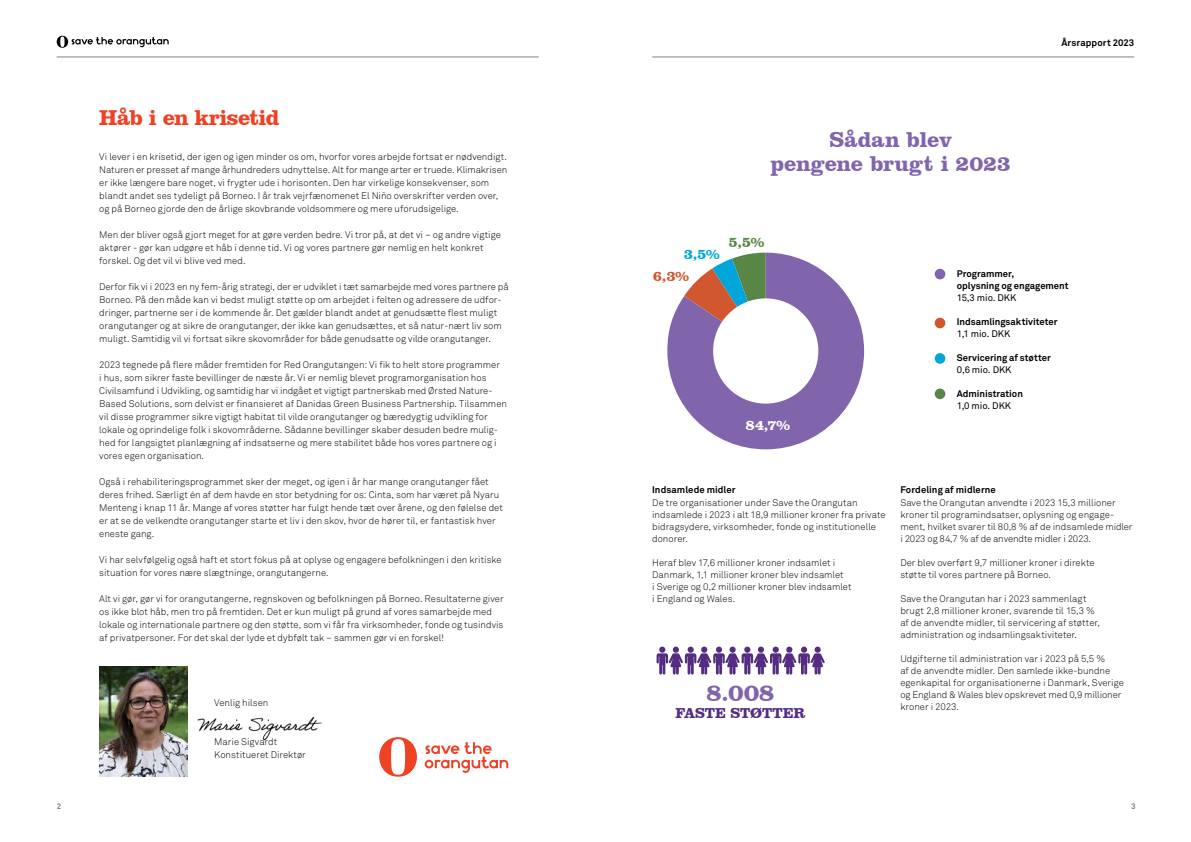
<style>
.page{position:relative;width:1191px;height:842px;background:#fff}
.page>*{position:absolute;margin:0;border:0;box-sizing:border-box;transform-origin:0 0}
.t1{font:700 24.7px "Clarendon BT";color:#8065ac}
.t2{font:700 22px/24px "Clarendon BT";letter-spacing:-.005em;color:#8065ac;text-align:center}
.t3{font:700 22px "Clarendon BT";letter-spacing:-.04em;color:#ef4123}
.t4{font:700 14.7px "Clarendon BT";letter-spacing:-.005em;color:#542c82}
.t5{font:700 14.7px "Clarendon BT";color:#fff}
.t6{font:700 14.7px "Clarendon BT";color:#d1572f}
.t7{font:700 14.7px "Clarendon BT";color:#00a5dc}
.t8{font:700 14.7px "Clarendon BT";color:#598546}
.t9{font:300 9.5px/13px "Akkurat";color:#000}
.t10{font:700 9.5px/12px "Akkurat";color:#000}
.t11{font:9.5px "Akkurat";letter-spacing:-.01em;color:#000}
.t12{font:700 8px "Akkurat";color:#808284}
</style>
<div class="page">
<hr style="left:652px;top:57px;width:482px;height:1px;background:#808284">
<hr style="left:57px;top:57px;width:482px;height:1px;background:#808284">
<svg style="left:57px;top:36px;width:112px;height:12px"></svg>
<svg style="left:379px;top:737px;width:38px;height:40px"></svg>
<svg style="left:425px;top:742px;width:83px;height:31px"></svg>
<div style="left:934px;top:269px;width:11px;height:10px;background:#8065ac;border-radius:50%"></div>
<div style="left:934px;top:318px;width:11px;height:10px;background:#d1572f;border-radius:50%"></div>
<div style="left:934px;top:353px;width:11px;height:11px;background:#00a5dc;border-radius:50%"></div>
<div style="left:934px;top:389px;width:11px;height:10px;background:#598546;border-radius:50%"></div>
<svg style="left:667px;top:253px;width:197px;height:196px"></svg>
<div style="left:713px;top:298px;width:105px;height:106px;background:#fff;border-radius:50%"></div>
<svg style="left:656px;top:647px;width:169px;height:27px"></svg>
<img style="left:99px;top:666px;width:88px;height:110px">
<img style="left:197px;top:716px;width:125px;height:25px">
<h2 class="t3" style="left:99px;top:104px;width:181px">Håb i en krisetid</h2>
<p class="t9" style="left:99px;top:151px;width:409px">Vi lever i en krisetid, der igen og igen minder os om, hvorfor vores arbejde fortsat er nødvendigt.<br>Naturen er presset af mange århundreders udnyttelse. Alt for mange arter er truede. Klimakrisen er ikke længere bare noget, vi frygter ude i horisonten. Den har virkelige konsekvenser, som blandt andet ses tydeligt på Borneo. I år trak vejrfænomenet El Niño overskrifter verden over, og på Borneo gjorde den de årlige skovbrande voldsommere og mere uforudsigelige.</p>
<p class="t9" style="left:99px;top:229px;width:403px">Men der bliver også gjort meget for at gøre verden bedre. Vi tror på, at det vi – og andre vigtige aktører - gør kan udgøre et håb i denne tid. Vi og vores partnere gør nemlig en helt konkret forskel. Og det vil vi blive ved med.</p>
<p class="t9" style="left:99px;top:281px;width:411px">Derfor fik vi i 2023 en ny fem-årig strategi, der er udviklet i tæt samarbejde med vores partnere på Borneo. På den måde kan vi bedst muligt støtte op om arbejdet i felten og adressere de udfor&shy;dringer, partnerne ser i de kommende år. Det gælder blandt andet at genudsætte flest muligt orangutanger og at sikre de orangutanger, der ikke kan genudsættes, et så natur-nært liv som muligt. Samtidig vil vi fortsat sikre skovområder for både genudsatte og vilde orangutanger.</p>
<p class="t9" style="left:99px;top:359px;width:409px">2023 tegnede på flere måder fremtiden for Red Orangutangen: Vi fik to helt store programmer<br>i hus, som sikrer faste bevillinger de næste år. Vi er nemlig blevet programorganisation hos Civilsamfund i Udvikling, og samtidig har vi indgået et vigtigt partnerskab med Ørsted Nature-Based Solutions, som delvist er finansieret af Danidas Green Business Partnership. Tilsammen vil disse programmer sikre vigtigt habitat til vilde orangutanger og bæredygtig udvikling for lokale og oprindelige folk i skovområderne. Sådanne bevillinger skaber desuden bedre mulig&shy;hed for langsigtet planlægning af indsatserne og mere stabilitet både hos vores partnere og i vores egen organisation.</p>
<p class="t9" style="left:99px;top:476px;width:405px">Også i rehabiliteringsprogrammet sker der meget, og igen i år har mange orangutanger fået deres frihed. Særligt én af dem havde en stor betydning for os: Cinta, som har været på Nyaru Menteng i knap 11 år. Mange af vores støtter har fulgt hende tæt over årene, og den følelse det er at se de velkendte orangutanger starte et liv i den skov, hvor de hører til, er fantastisk hver eneste gang.</p>
<p class="t9" style="left:99px;top:554px;width:404px">Vi har selvfølgelig også haft et stort fokus på at oplyse og engagere befolkningen i den kritiske situation for vores nære slægtninge, orangutangerne.</p>
<p class="t9" style="left:99px;top:593px;width:406px">Alt vi gør, gør vi for orangutangerne, regnskoven og befolkningen på Borneo. Resultaterne giver os ikke blot håb, men tro på fremtiden. Det er kun muligt på grund af vores samarbejde med lokale og internationale partnere og den støtte, som vi får fra virksomheder, fonde og tusindvis af privatpersoner. For det skal der lyde et dybfølt tak – sammen gør vi en forskel!</p>
<p class="t9" style="left:214px;top:696px;width:56px">Venlig hilsen</p>
<p class="t9" style="left:214px;top:735px;width:93px">Marie Sigvardt<br>Konstitueret Direktør</p>
<p class="t10" style="left:1061px;top:37px;width:74px">Årsrapport 2023</p>
<h2 class="t2" style="left:770px;top:127px;width:242px">Sådan blev<br>pengene brugt i 2023</h2>
<h3 class="t7" style="left:684px;top:245px;width:38px">3,5%</h3>
<h3 class="t6" style="left:653px;top:267px;width:38px">6,3%</h3>
<h3 class="t8" style="left:728px;top:233px;width:38px">5,5%</h3>
<h3 class="t5" style="left:745px;top:416px;width:46px">84,7%</h3>
<p class="t10" style="left:957px;top:268px;width:113px">Programmer,<br>oplysning og engagement</p>
<p class="t11" style="left:957px;top:293px;width:61px">15,3 mio. DKK</p>
<p class="t10" style="left:957px;top:316px;width:102px">Indsamlingsaktiviteter</p>
<p class="t11" style="left:957px;top:329px;width:55px">1,1 mio. DKK</p>
<p class="t10" style="left:957px;top:352px;width:95px">Servicering af støtter</p>
<p class="t11" style="left:957px;top:365px;width:56px">0,6 mio. DKK</p>
<p class="t10" style="left:957px;top:388px;width:67px">Administration</p>
<p class="t11" style="left:957px;top:401px;width:56px">1,0 mio. DKK</p>
<p class="t10" style="left:652px;top:483px;width:85px">Indsamlede midler</p>
<p class="t9" style="left:652px;top:497px;width:235px;line-height:12px">De tre organisationer under Save the Orangutan indsamlede i 2023 i alt 18,9 millioner kroner fra private bidragsydere, virksomheder, fonde og institutionelle donorer.</p>
<p class="t9" style="left:652px;top:557px;width:201px;line-height:12px">Heraf blev 17,6 millioner kroner indsamlet i Danmark, 1,1 millioner kroner blev indsamlet<br>i Sverige og 0,2 millioner kroner blev indsamlet i England og Wales.</p>
<h1 class="t1" style="left:706px;top:677px;width:70px">8.008</h1>
<h3 class="t4" style="left:675px;top:704px;width:131px">FASTE STØTTER</h3>
<p class="t10" style="left:900px;top:483px;width:97px">Fordeling af midlerne</p>
<p class="t9" style="left:900px;top:497px;width:234px;line-height:12px">Save the Orangutan anvendte i 2023 15,3 millioner kroner til programindsatser, oplysning og engage&shy;ment, hvilket svarer til 80,8 % af de indsamlede midler i 2023 og 84,7 % af de anvendte midler i 2023.</p>
<p class="t9" style="left:900px;top:557px;width:196px;line-height:12px">Der blev overført 9,7 millioner kroner i direkte støtte til vores partnere på Borneo.</p>
<p class="t9" style="left:900px;top:593px;width:201px;line-height:12px">Save the Orangutan har i 2023 sammenlagt brugt 2,8 millioner kroner, svarende til 15,3 % af de anvendte midler, til servicering af støtter, administration og indsamlingsaktiviteter.</p>
<p class="t9" style="left:900px;top:653px;width:225px;line-height:12px">Udgifterne til administration var i 2023 på 5,5 %<br>af de anvendte midler. Den samlede ikke-bundne egenkapital for organisationerne i Danmark, Sverige og England &amp; Wales blev opskrevet med 0,9 millioner kroner i 2023.</p>
<p class="t12" style="left:57px;top:802px;width:6px">2</p>
<p class="t12" style="left:1131px;top:802px;width:6px">3</p>
</div>
